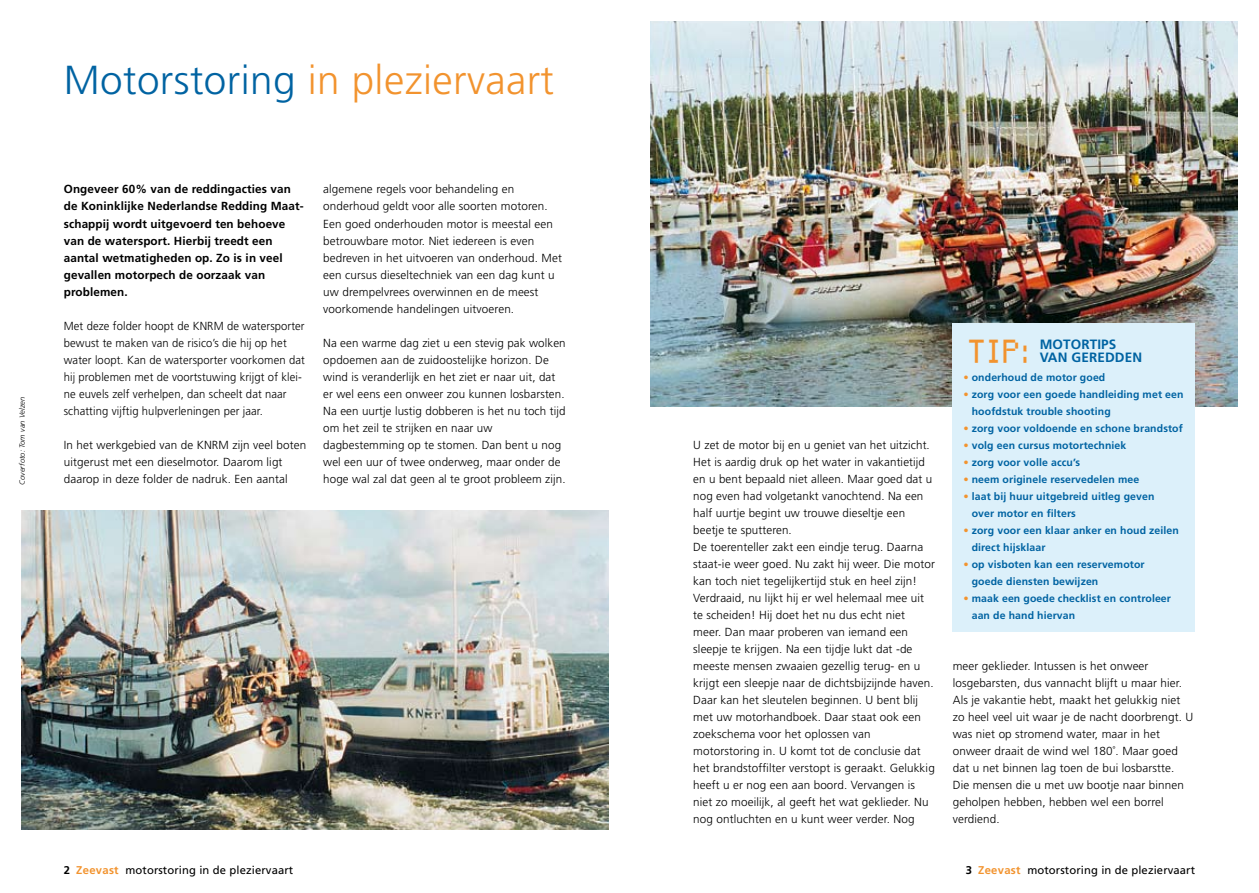
<style>
.page{position:relative;width:1259px;height:893px;background:#fff}
.page>*{position:absolute;margin:0;border:0;box-sizing:border-box;transform-origin:0 0}
.t1{font:300 40.5px "Frutiger";letter-spacing:.01em;color:#f2932e}
.t2{font:37.95px "KNRM";color:#f2932e}
.t3{font:700 13.5px/13.5px "Frutiger";letter-spacing:.01em;color:#0063a2}
.t4{font:300 11.7px/17px "Frutiger";letter-spacing:.01em;color:#000}
.t5{font:300 11.7px/17px "Frutiger";letter-spacing:.01em;color:#000;scale:.96 1}
.t6{font:700 11.7px/17px "Frutiger";letter-spacing:.01em;color:#000}
.t7{font:11.25px "Frutiger";letter-spacing:.01em;color:#000}
.t8{font:700 10.5px/17px "Frutiger";letter-spacing:.01em;color:#0063a2}
.t9{font:italic 300 7.5px "Frutiger";letter-spacing:.01em;color:#000}
.s1{color:#0063a2}
.s2{color:#f2932e}
.s3{font-weight:700;color:#f2932e}
</style>
<div class="page">
<img style="left:21px;top:510px;width:587px;height:319px">
<img style="left:651px;top:21px;width:586px;height:385px">
<div style="left:952px;top:323px;width:243px;height:308px;background:#dcf0fa"></div>
<p class="t9" style="left:18px;top:485px;width:90px;rotate:-90deg">Coverfoto: Tom van Velzen</p>
<h1 class="t1" style="left:64px;top:57px;width:492px"><span class="s1">Motorstoring</span> in pleziervaart</h1>
<p class="t6" style="left:64px;top:181px;width:241px">Ongeveer 60% van de reddingacties van de Koninklijke Nederlandse Redding Maat&shy;schappij wordt uitgevoerd ten behoeve van de watersport. Hierbij treedt een aantal wetmatigheden op. Zo is in veel gevallen motorpech de oorzaak van problemen.</p>
<p class="t5" style="left:64px;top:317px;width:253px">Met deze folder hoopt de KNRM de water-sporter bewust te maken van de risico’s die hij op het water loopt. Kan de watersporter voorkomen dat hij problemen met de voortstuwing krijgt of klei&shy;ne euvels zelf verhelpen, dan scheelt dat naar schatting vijftig hulpverleningen per jaar.</p>
<p class="t4" style="left:64px;top:436px;width:244px">In het werkgebied van de KNRM zijn veel boten uitgerust met een dieselmotor. Daarom ligt daarop in deze folder de nadruk. Een aantal</p>
<p class="t4" style="left:323px;top:181px;width:240px">algemene regels voor behandeling en onderhoud geldt voor alle soorten motoren.<br>Een goed onderhouden motor is meestal een betrouwbare motor. Niet iedereen is even bedreven in het uitvoeren van onderhoud. Met een cursus dieseltechniek van een dag kunt u uw drempelvrees overwinnen en de meest voorkomende handelingen uitvoeren.</p>
<p class="t4" style="left:323px;top:334px;width:244px">Na een warme dag ziet u een stevig pak wolken opdoemen aan de zuidoostelijke horizon. De wind is veranderlijk en het ziet er naar uit, dat er wel eens een onweer zou kunnen losbarsten.<br>Na een uurtje lustig dobberen is het nu toch tijd om het zeil te strijken en naar uw dagbestemming op te stomen. Dan bent u nog wel een uur of twee onderweg, maar onder de hoge wal zal dat geen al te groot probleem zijn.</p>
<p class="t4" style="left:693px;top:436px;width:243px">U zet de motor bij en u geniet van het uitzicht.<br>Het is aardig druk op het water in vakantietijd en u bent bepaald niet alleen. Maar goed dat u nog even had volgetankt vanochtend. Na een half uurtje begint uw trouwe dieseltje een beetje te sputteren.<br>De toerenteller zakt een eindje terug. Daarna staat-ie weer goed. Nu zakt hij weer. Die motor kan toch niet tegelijkertijd stuk en heel zijn!<br>Verdraaid, nu lijkt hij er wel helemaal mee uit te scheiden! Hij doet het nu dus echt niet meer. Dan maar proberen van iemand een sleepje te krijgen. Na een tijdje lukt dat -de meeste mensen zwaaien gezellig terug- en u krijgt een sleepje naar de dichtsbijzijnde haven.<br>Daar kan het sleutelen beginnen. U bent blij met uw motorhandboek. Daar staat ook een zoekschema voor het oplossen van motorstoring in. U komt tot de conclusie dat het brandstoffilter verstopt is geraakt. Gelukkig heeft u er nog een aan boord. Vervangen is niet zo moeilijk, al geeft het wat geklieder. Nu nog ontluchten en u kunt weer verder. Nog</p>
<p class="t3" style="left:1039px;top:337px;width:78px">motortips van</p>
<h2 class="t2" style="left:963px;top:333px;width:73px">TIP:</h2>
<p class="t8" style="left:963px;top:368px;width:143px"><span class="s2">•</span> onderhoud de motor goed</p>
<p class="t8" style="left:971px;top:385px;width:213px;text-indent:-8px"><span class="s2">•</span> zorg voor een goede handleiding met een hoofdstuk trouble shooting</p>
<p class="t8" style="left:963px;top:420px;width:221px"><span class="s2">•</span> zorg voor voldoende en schone brandstof</p>
<p class="t8" style="left:963px;top:437px;width:165px"><span class="s2">•</span> volg een cursus motortechniek</p>
<p class="t8" style="left:963px;top:454px;width:118px"><span class="s2">•</span> zorg voor volle accu’s</p>
<p class="t8" style="left:963px;top:471px;width:177px"><span class="s2">•</span> neem originele reservedelen mee</p>
<p class="t8" style="left:971px;top:488px;width:184px;text-indent:-8px"><span class="s2">•</span> laat bij huur uitgebreid uitleg geven over motor en filters</p>
<p class="t8" style="left:971px;top:522px;width:209px;text-indent:-8px"><span class="s2">•</span> zorg voor een klaar anker en houd zeilen direct hijsklaar</p>
<p class="t8" style="left:971px;top:556px;width:174px;text-indent:-8px"><span class="s2">•</span> op visboten kan een reservemotor goede diensten bewijzen</p>
<p class="t8" style="left:971px;top:590px;width:201px;text-indent:-8px"><span class="s2">•</span> maak een goede checklist en controleer aan de hand hiervan</p>
<p class="t3" style="left:1071px;top:351px;width:70px">geredden</p>
<p class="t4" style="left:952px;top:657px;width:242px">meer geklieder. Intussen is het onweer losgebarsten, dus vannacht blijft u maar hier.<br>Als je vakantie hebt, maakt het gelukkig niet zo heel veel uit waar je de nacht doorbrengt. U was niet op stromend water, maar in het onweer draait de wind wel 180˚. Maar goed dat u net binnen lag toen de bui losbarstte.<br>Die mensen die u met uw bootje naar binnen geholpen hebben, hebben wel een borrel verdiend.</p>
<p class="t7" style="left:76px;top:863px;width:218px"><span class="s3">Zeevast</span> motorstoring in de pleziervaart</p>
<p class="t7" style="left:978px;top:863px;width:218px"><span class="s3">Zeevast</span> motorstoring in de pleziervaart</p>
</div>
